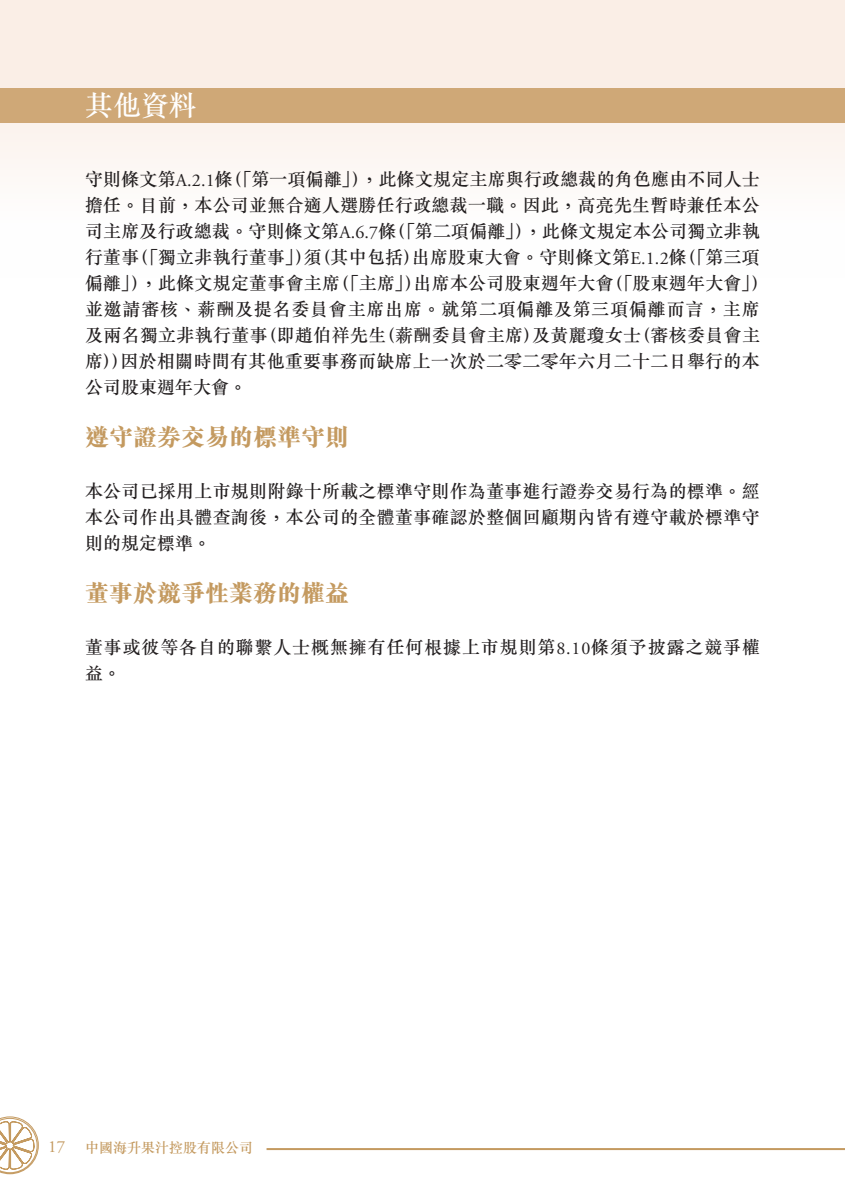
<style>
.page{position:relative;width:845px;height:1191px;background:#fff}
.page>*{position:absolute;margin:0;border:0;box-sizing:border-box;transform-origin:0 0}
.t1{font:500 28px "M Sung HK";color:#fff}
.t2{font:800 24px "M Sung HK";color:#c49a60}
.t3{font:500 18px/26px "M Sung HK";letter-spacing:.015em;color:#231f20}
.t4{font:500 18px/26px "M Sung HK";letter-spacing:.045em;color:#231f20}
.t5{font:500 18px "M Sung HK";letter-spacing:.04em;color:#231f20}
.t6{font:17px "Adobe Garamond Pro";color:#c49a60}
.t7{font:500 14px "M Sung HK";color:#c49a60}
.s1{font-family:"Adobe Garamond Pro";font-weight:400}
</style>
<div class="page">
<div style="left:0;top:0;width:845px;height:278px;background:#fcf6f2"></div>
<div style="left:0;top:88px;width:845px;height:34px;background:#cfa877"></div>
<hr style="left:266px;top:1148px;width:579px;height:2px;background:#c49a60">
<svg style="left:0;top:1116px;width:39px;height:59px"></svg>
<h1 class="t1" style="left:85px;top:86px;width:113px">其他資料</h1>
<p class="t3" style="left:85px;top:166px;width:149px">守則條文第<span class="s1">A.2.1</span>條</p>
<p class="t3" style="left:85px;top:192px;width:676px">擔任。目前，本公司並無合適人選勝任行政總裁一職。因此，高亮先生暫時兼任本公</p>
<p class="t3" style="left:524px;top:218px;width:237px">，此條文規定本公司獨立非執</p>
<p class="t3" style="left:225px;top:166px;width:145px">（「第一項偏離」）</p>
<p class="t3" style="left:360px;top:166px;width:401px">，此條文規定主席與行政總裁的角色應由不同人士</p>
<p class="t3" style="left:85px;top:218px;width:313px">司主席及行政總裁。守則條文第<span class="s1">A.6.7</span>條</p>
<p class="t3" style="left:388px;top:218px;width:145px">（「第二項偏離」）</p>
<p class="t3" style="left:304px;top:244px;width:117px">（須其中包括）</p>
<p class="t3" style="left:412px;top:244px;width:276px">出席股東大會。守則條文第<span class="s1">E.1.2</span>條</p>
<p class="t3" style="left:679px;top:244px;width:82px">（「第三項</p>
<p class="t3" style="left:85px;top:244px;width:56px">行董事</p>
<p class="t3" style="left:132px;top:244px;width:181px">（「獨立非執行董事」）</p>
<p class="t3" style="left:414px;top:270px;width:202px">出席本公司股東週年大會</p>
<p class="t3" style="left:140px;top:270px;width:202px">，此條文規定董事會主席</p>
<p class="t3" style="left:606px;top:270px;width:163px">（「股東週年大會 (「</p>
<p class="t3" style="left:332px;top:270px;width:91px">（「主席」）</p>
<p class="t3" style="left:85px;top:270px;width:64px">偏離」）</p>
<p class="t5" style="left:85px;top:297px;width:676px">並邀請審核、薪酬及提名委員會主席出席。就第二項偏離及第三項偏離而言，主席</p>
<p class="t3" style="left:634px;top:322px;width:128px">（審核委員會主</p>
<p class="t3" style="left:379px;top:322px;width:163px">（薪酬委員會主席）</p>
<p class="t3" style="left:120px;top:322px;width:641px;text-indent:-35px">及兩名獨立非執行董事<br>因於相關時間有其他重要事務而缺席上一次於二零二零年六月二十二日舉行的本</p>
<p class="t3" style="left:260px;top:322px;width:128px">（即趙伯祥先生</p>
<p class="t3" style="left:532px;top:322px;width:111px">及黃麗瓊女士</p>
<p class="t3" style="left:85px;top:348px;width:163px">席））<br>公司股東週年大會。</p>
<h2 class="t2" style="left:85px;top:421px;width:265px">遵守證券交易的標準守則</h2>
<p class="t3" style="left:85px;top:478px;width:676px;text-align:justify">本公司已採用上市規則附錄十所載之標準守則作為董事進行證券交易行為的標準。經本公司作出具體查詢後，本公司的全體董事確認於整個回顧期內皆有遵守載於標準守則的規定標準。</p>
<h2 class="t2" style="left:85px;top:577px;width:265px">董事於競爭性業務的權益</h2>
<p class="t4" style="left:85px;top:634px;width:676px">董事或彼等各自的聯繫人士概無擁有任何根據上市規則第<span class="s1">8.10</span>條須予披露之競爭權益。</p>
<p class="t6" style="left:48px;top:1136px;width:19px">17</p>
<p class="t7" style="left:85px;top:1137px;width:169px">中國海升果汁控股有限公司</p>
</div>
